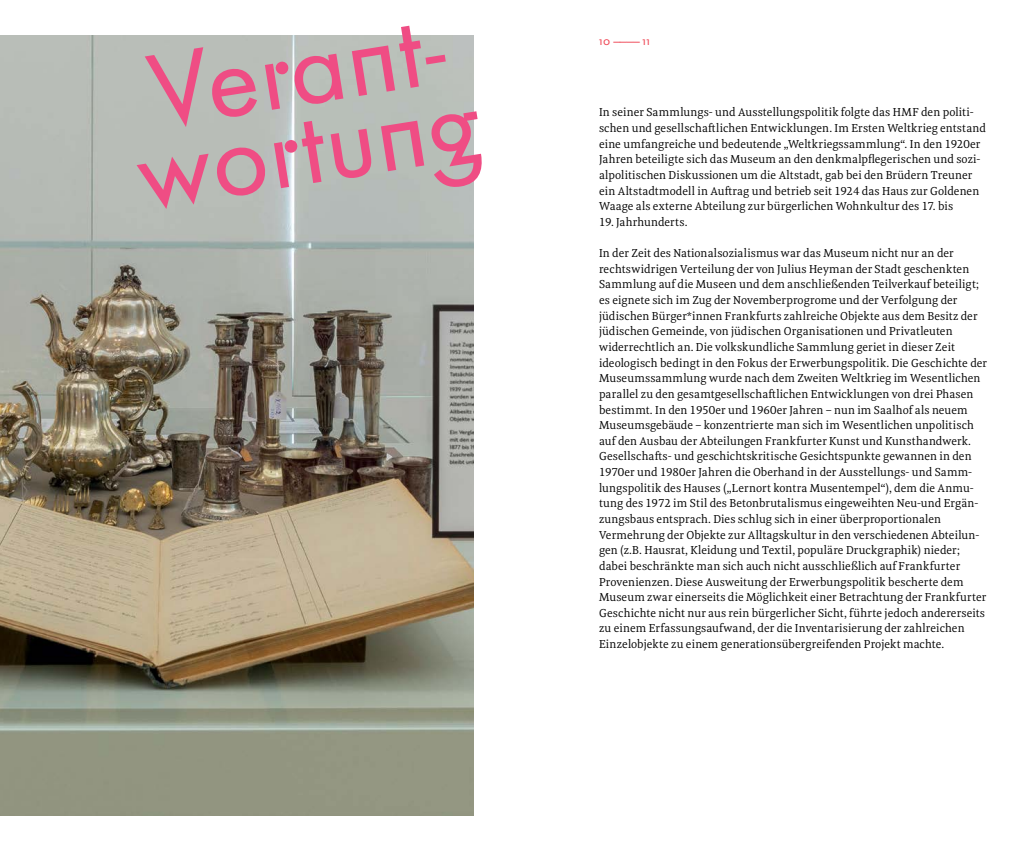
<style>
.page{position:relative;width:1028px;height:851px;background:#fff}
.page>*{position:absolute;margin:0;border:0;box-sizing:border-box;transform-origin:0 0}
.t1{font:108.75px/78.8px "Futura HMF Book Os F";color:#ef4d84}
.t2{font:12.5px "Futura HMF Book Os F";color:#ef4957}
.t3{font:11.88px/15.6px "Meret Pro";letter-spacing:.005em;color:#000}
</style>
<div class="page">
<img style="left:0;top:35px;width:473px;height:780px">
<h1 class="t1" style="left:118px;top:56px;width:357px;rotate:-9deg">Verant&shy;wortung</h1>
<p class="t2" style="left:599px;top:33px;width:53px">10 ———— 11</p>
<p class="t3" style="left:599px;top:104px;width:388px">In seiner Sammlungs- und Ausstellungspolitik folgte das HMF den politi&shy;schen und gesellschaftlichen Entwicklungen. Im Ersten Weltkrieg entstand eine umfangreiche und bedeutende „Weltkriegssammlung“. In den 1920er Jahren beteiligte sich das Museum an den denkmalpflegerischen und sozi&shy;alpolitischen Diskussionen um die Altstadt, gab bei den Brüdern Treuner ein Altstadtmodell in Auftrag und betrieb seit 1924 das Haus zur Goldenen Waage als externe Abteilung zur bürgerlichen Wohnkultur des 17. bis</p>
<p class="t3" style="left:599px;top:214px;width:90px">19. Jahrhunderts.</p>
<p class="t3" style="left:599px;top:245px;width:389px">In der Zeit des Nationalsozialismus war das Museum nicht nur an der rechtswidrigen Verteilung der von Julius Heyman der Stadt geschenkten Sammlung auf die Museen und dem anschließenden Teilverkauf beteiligt; es eignete sich im Zug der Novemberprogrome und der Verfolgung der jüdischen Bürger*innen Frankfurts zahlreiche Objekte aus dem Besitz der jüdischen Gemeinde, von jüdischen Organisationen und Privatleuten widerrechtlich an. Die volkskundliche Sammlung geriet in dieser Zeit ideologisch bedingt in den Fokus der Erwerbungspolitik. Die Geschichte der Museumssammlung wurde nach dem Zweiten Weltkrieg im Wesentlichen parallel zu den gesamtgesellschaftlichen Entwicklungen von drei Phasen bestimmt. In den 1950er und 1960er Jahren – nun im Saalhof als neuem Museumsgebäude – konzentrierte man sich im Wesentlichen unpolitisch auf den Ausbau der Abteilungen Frankfurter Kunst und Kunsthandwerk.<br>Gesellschafts- und geschichtskritische Gesichtspunkte gewannen in den 1970er und 1980er Jahren die Oberhand in der Ausstellungs- und Samm&shy;lungspolitik des Hauses („Lernort kontra Musentempel“), dem die Anmu&shy;tung des 1972 im Stil des Betonbrutalismus eingeweihten Neu-und Ergän&shy;zungsbaus entsprach. Dies schlug sich in einer überproportionalen Vermehrung der Objekte zur Alltagskultur in den verschiedenen Abteilun&shy;gen (z.B. Hausrat, Kleidung und Textil, populäre Druckgraphik) nieder; dabei beschränkte man sich auch nicht ausschließlich auf Frankfurter Provenienzen. Diese Ausweitung der Erwerbungspolitik bescherte dem Museum zwar einerseits die Möglichkeit einer Betrachtung der Frankfurter Geschichte nicht nur aus rein bürgerlicher Sicht, führte jedoch andererseits zu einem Erfassungsaufwand, der die Inventarisierung der zahlreichen Einzelobjekte zu einem generationsübergreifenden Projekt machte.</p>
</div>
